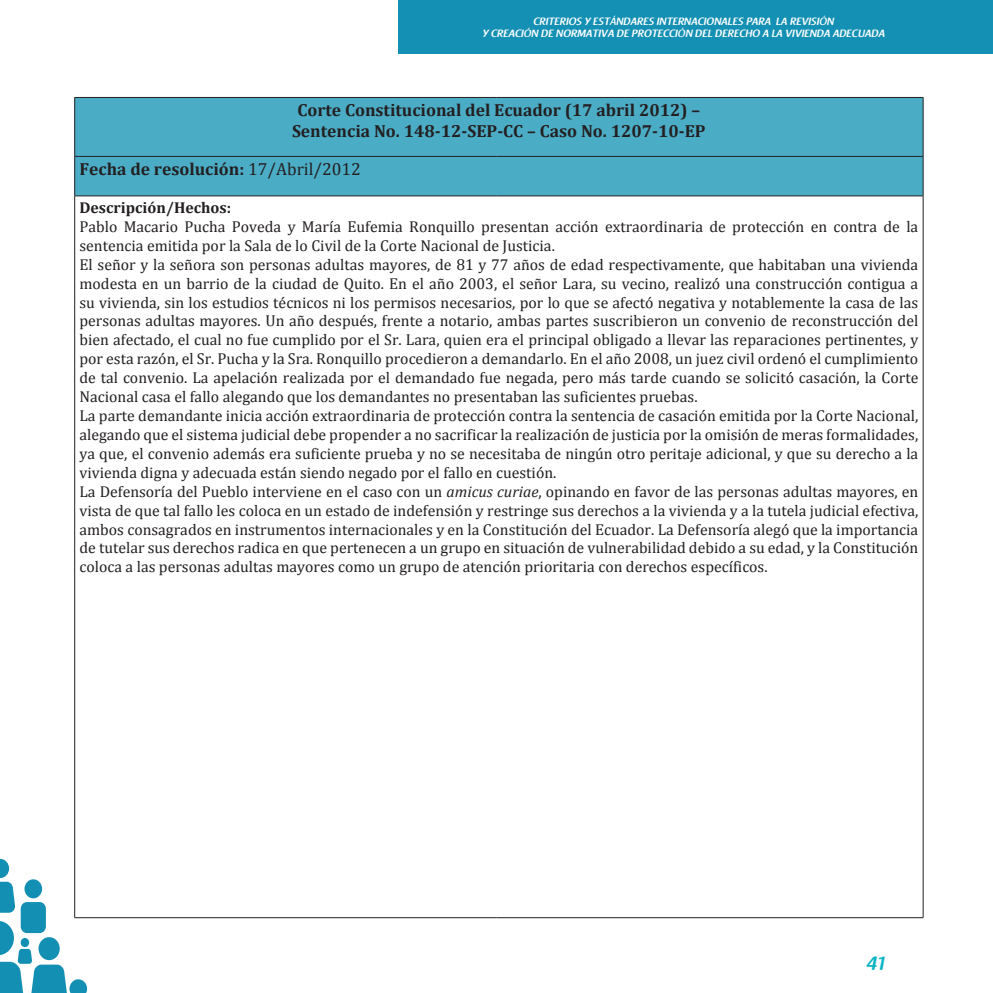
<style>
.page{position:relative;width:993px;height:993px;background:#fff}
.page>*{position:absolute;margin:0;border:0;box-sizing:border-box;transform-origin:0 0}
.t1{font:600 19.25px "Raspoutine";color:#0cb4c4}
.Table_Contents{font:700 17.5px/21px "Cambria";color:#231f20;text-align:center}
.Table_Contents-2{font:15.75px/18.9px "Cambria";color:#231f20;text-align:justify}
.Table_Contents-3{font:700 15.75px "Cambria";color:#231f20}
.t2{font:600 10.5px/12.6px "Raspoutine";letter-spacing:.01em;color:#fff;text-align:center}
.s1{font-weight:400}
.s2{font-style:italic}
</style>
<div class="page">
<div style="left:398px;top:0;width:594px;height:54px;background:#1390b3"></div>
<div style="left:21px;top:901px;width:25px;height:31px;background:#128fb3;border-radius:6px"></div>
<div style="left:24px;top:879px;width:18px;height:19px;background:#128fb3;border-radius:50%"></div>
<svg style="left:0;top:859px;width:15px;height:53px"></svg>
<svg style="left:0;top:920px;width:87px;height:72px"></svg>
<div style="left:75px;top:98px;width:847px;height:97px;background:#4bacc6"></div>
<hr style="left:74px;top:97px;width:422px;height:1px;background:#231f20">
<hr style="left:496px;top:97px;width:427px;height:1px;background:#231f20">
<hr style="left:922px;top:98px;width:1px;height:58px;background:#231f20">
<hr style="left:922px;top:156px;width:1px;height:40px;background:#231f20">
<hr style="left:922px;top:196px;width:1px;height:721px;background:#231f20">
<hr style="left:74px;top:156px;width:422px;height:1px;background:#231f20">
<hr style="left:496px;top:156px;width:427px;height:1px;background:#231f20">
<hr style="left:74px;top:195px;width:422px;height:1px;background:#231f20">
<hr style="left:496px;top:195px;width:427px;height:1px;background:#231f20">
<hr style="left:74px;top:917px;width:422px;height:1px;background:#231f20">
<hr style="left:496px;top:917px;width:427px;height:1px;background:#231f20">
<hr style="left:74px;top:98px;width:1px;height:58px;background:#231f20">
<hr style="left:74px;top:156px;width:1px;height:40px;background:#231f20">
<hr style="left:74px;top:196px;width:1px;height:721px;background:#231f20">
<p class="t2" style="left:482px;top:15px;width:403px">CRITERIOS Y ESTÁNDARES INTERNACIONALES PARA LA REVISIÓN<br>Y CREACIÓN DE NORMATIVA DE PROTECCIÓN DEL DERECHO A LA VIVIENDA ADECUADA</p>
<p class="Table_Contents" style="left:292px;top:99px;width:415px">Corte Constitucional del Ecuador (17 abril 2012) –<br>Sentencia No. 148-12-SEP-CC – Caso No. 1207-10-EP</p>
<p class="Table_Contents" style="left:79px;top:158px;width:283px">Fecha de resolución: <span class="s1">17/Abril/2012</span></p>
<p class="Table_Contents-3" style="left:79px;top:196px;width:153px">Descripción/Hechos:</p>
<p class="Table_Contents-2" style="left:79px;top:217px;width:840px">Pablo Macario Pucha Poveda y María Eufemia Ronquillo presentan acción extraordinaria de protección en contra de la sentencia emitida por la Sala de lo Civil de la Corte Nacional de Justicia.</p>
<p class="Table_Contents-2" style="left:79px;top:255px;width:840px">El señor y la señora son personas adultas mayores, de 81 y 77 años de edad respectivamente, que habitaban una vivienda modesta en un barrio de la ciudad de Quito. En el año 2003, el señor Lara, su vecino, realizó una construcción contigua a su vivienda, sin los estudios técnicos ni los permisos necesarios, por lo que se afectó negativa y notablemente la casa de las personas adultas mayores. Un año después, frente a notario, ambas partes suscribieron un convenio de reconstrucción del bien afectado, el cual no fue cumplido por el Sr. Lara, quien era el principal obligado a llevar las reparaciones pertinentes, y por esta razón, el Sr. Pucha y la Sra. Ronquillo procedieron a demandarlo. En el año 2008, un juez civil ordenó el cumplimiento de tal convenio. La apelación realizada por el demandado fue negada, pero más tarde cuando se solicitó casación, la Corte Nacional casa el fallo alegando que los demandantes no presentaban las suficientes pruebas.</p>
<p class="Table_Contents-2" style="left:79px;top:406px;width:840px">La parte demandante inicia acción extraordinaria de protección contra la sentencia de casación emitida por la Corte Nacional, alegando que el sistema judicial debe propender a no sacrificar la realización de justicia por la omisión de meras formalidades, ya que, el convenio además era suficiente prueba y no se necesitaba de ningún otro peritaje adicional, y que su derecho a la vivienda digna y adecuada están siendo negado por el fallo en cuestión.</p>
<p class="Table_Contents-2" style="left:79px;top:481px;width:840px">La Defensoría del Pueblo interviene en el caso con un <span class="s2">amicus curiae</span>, opinando en favor de las personas adultas mayores, en vista de que tal fallo les coloca en un estado de indefensión y restringe sus derechos a la vivienda y a la tutela judicial efectiva, ambos consagrados en instrumentos internacionales y en la Constitución del Ecuador. La Defensoría alegó que la importancia de tutelar sus derechos radica en que pertenecen a un grupo en situación de vulnerabilidad debido a su edad, y la Constitución coloca a las personas adultas mayores como un grupo de atención prioritaria con derechos específicos.</p>
<p class="t1" style="left:866px;top:952px;width:20px">41</p>
</div>
